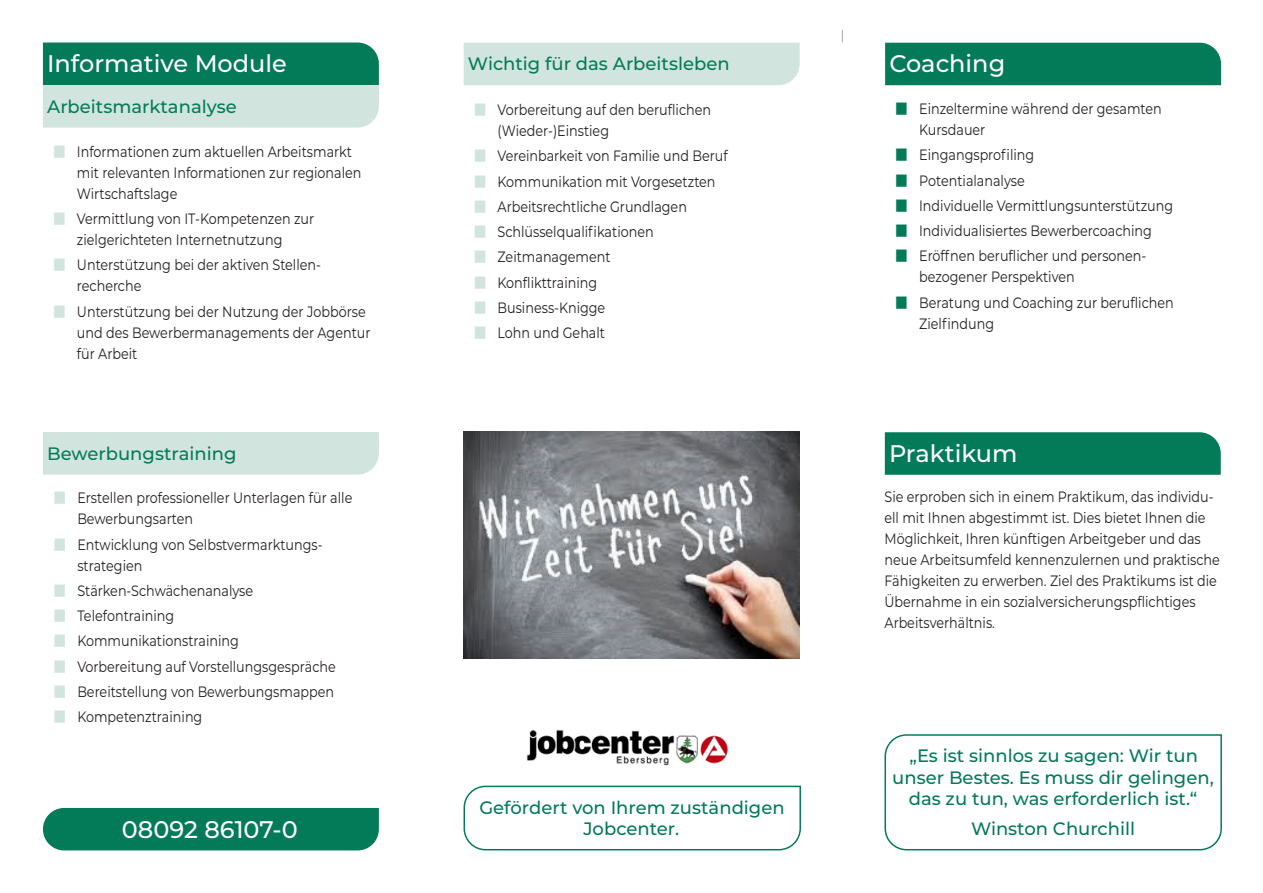
<style>
.page{position:relative;width:1263px;height:893px;background:#fff}
.page>*{position:absolute;margin:0;border:0;box-sizing:border-box;transform-origin:0 0}
.t1{font:500 24px "Montserrat";color:#fff}
.t2{font:500 18px/21.6px "Montserrat";color:#047b58;text-align:center}
.t3{font:15px/21px "Montserrat";color:#231f20;scale:.85 1}
.s1{font-size:31.5px;color:#d1e4de}
.s2{font-size:31.5px;color:#047b58}
</style>
<div class="page">
<svg style="left:842px;top:30px;width:1px;height:13px"></svg>
<svg style="left:43px;top:43px;width:336px;height:85px;background:#6cb09c"></svg>
<div style="left:885px;top:432px;width:336px;height:43px;background:#047b58"></div>
<div style="left:43px;top:432px;width:336px;height:43px;background:#d1e4de"></div>
<div style="left:464px;top:43px;width:336px;height:42px;background:#d1e4de"></div>
<div style="left:885px;top:43px;width:336px;height:42px;background:#047b58"></div>
<svg style="left:463px;top:785px;width:338px;height:66px"></svg>
<img style="left:526px;top:730px;width:203px;height:36px">
<img style="left:463px;top:432px;width:337px;height:226px">
<svg style="left:884px;top:734px;width:338px;height:117px"></svg>
<div style="left:43px;top:808px;width:336px;height:42px;background:#047b58"></div>
<h1 class="t1" style="left:47px;top:47px;width:241px">Informative Module</h1>
<p class="t2" style="left:47px;top:95px;width:191px">Arbeitsmarktanalyse</p>
<p class="t3" style="left:77px;top:140px;width:336px;text-indent:-26px"><span class="s1">■</span> Informationen zum aktuellen Arbeitsmarkt mit relevanten Informationen zur regionalen<br>Wirtschaftslage</p>
<p class="t3" style="left:51px;top:208px;width:311px;text-align:center"><span class="s1">■</span> Vermittlung von IT-Kompetenzen zur zielgerichteten Internetnutzung</p>
<p class="t3" style="left:77px;top:254px;width:289px;text-indent:-26px"><span class="s1">■</span> Unterstützung bei der aktiven Stellen&shy;recherche</p>
<p class="t3" style="left:77px;top:300px;width:347px;text-indent:-26px"><span class="s1">■</span> Unterstützung bei der Nutzung der Jobbörse und des Bewerbermanagements der Agentur für Arbeit</p>
<p class="t2" style="left:468px;top:52px;width:263px">Wichtig für das Arbeitsleben</p>
<p class="t3" style="left:497px;top:99px;width:253px;text-indent:-26px"><span class="s1">■</span> Vorbereitung auf den beruflichen (Wieder-)Einstieg</p>
<p class="t3" style="left:472px;top:145px;width:302px"><span class="s1">■</span> Vereinbarkeit von Familie und Beruf</p>
<p class="t3" style="left:472px;top:170px;width:288px"><span class="s1">■</span> Kommunikation mit Vorgesetzten</p>
<p class="t3" style="left:472px;top:196px;width:254px"><span class="s1">■</span> Arbeitsrechtliche Grundlagen</p>
<p class="t3" style="left:472px;top:221px;width:215px"><span class="s1">■</span> Schlüsselqualifikationen</p>
<p class="t3" style="left:472px;top:246px;width:165px"><span class="s1">■</span> Zeitmanagement</p>
<p class="t3" style="left:472px;top:271px;width:149px"><span class="s1">■</span> Konflikttraining</p>
<p class="t3" style="left:472px;top:297px;width:158px"><span class="s1">■</span> Business-Knigge</p>
<p class="t3" style="left:472px;top:322px;width:158px"><span class="s1">■</span> Lohn und Gehalt</p>
<h1 class="t1" style="left:889px;top:47px;width:117px">Coaching</h1>
<p class="t3" style="left:919px;top:98px;width:287px;text-indent:-26px"><span class="s2">■</span> Einzeltermine während der gesamten<br>Kursdauer</p>
<p class="t3" style="left:894px;top:144px;width:167px"><span class="s2">■</span> Eingangsprofiling</p>
<p class="t3" style="left:894px;top:169px;width:156px"><span class="s2">■</span> Potentialanalyse</p>
<p class="t3" style="left:894px;top:195px;width:330px"><span class="s2">■</span> Individuelle Vermittlungsunterstützung</p>
<p class="t3" style="left:894px;top:220px;width:305px"><span class="s2">■</span> Individualisiertes Bewerbercoaching</p>
<p class="t3" style="left:919px;top:245px;width:269px;text-indent:-26px"><span class="s2">■</span> Eröffnen beruflicher und personen&shy;bezogener Perspektiven</p>
<p class="t3" style="left:919px;top:291px;width:301px;text-indent:-26px"><span class="s2">■</span> Beratung und Coaching zur beruflichen<br>Zielfindung</p>
<p class="t2" style="left:47px;top:442px;width:191px">Bewerbungstraining</p>
<h1 class="t1" style="left:889px;top:437px;width:130px">Praktikum</h1>
<p class="t3" style="left:77px;top:487px;width:325px;text-indent:-26px"><span class="s1">■</span> Erstellen professioneller Unterlagen für alle<br>Bewerbungsarten</p>
<p class="t3" style="left:77px;top:533px;width:290px;text-indent:-26px"><span class="s1">■</span> Entwicklung von Selbstvermarktungs&shy;strategien</p>
<p class="t3" style="left:52px;top:580px;width:238px"><span class="s1">■</span> Stärken-Schwächenanalyse</p>
<p class="t3" style="left:52px;top:605px;width:145px"><span class="s1">■</span> Telefontraining</p>
<p class="t3" style="left:52px;top:630px;width:222px"><span class="s1">■</span> Kommunikationstraining</p>
<p class="t3" style="left:52px;top:655px;width:336px"><span class="s1">■</span> Vorbereitung auf Vorstellungsgespräche</p>
<p class="t3" style="left:52px;top:681px;width:334px"><span class="s1">■</span> Bereitstellung von Bewerbungsmappen</p>
<p class="t3" style="left:52px;top:706px;width:179px"><span class="s1">■</span> Kompetenztraining</p>
<p class="t3" style="left:884px;top:486px;width:396px">Sie erproben sich in einem Praktikum, das individu&shy;ell mit Ihnen abgestimmt ist. Dies bietet Ihnen die Möglichkeit, Ihren künftigen Arbeitgeber und das neue Arbeitsumfeld kennenzulernen und praktische Fähigkeiten zu erwerben. Ziel des Praktikums ist die Übernahme in ein sozialversicherungspflichtiges Arbeitsverhältnis.</p>
<p class="t2" style="left:892px;top:744px;width:323px">„Es ist sinnlos zu sagen: Wir tun unser Bestes. Es muss dir gelingen, das zu tun, was erforderlich ist.“</p>
<p class="t2" style="left:479px;top:796px;width:307px">Gefördert von Ihrem zuständigen<br>Jobcenter.</p>
<h1 class="t1" style="left:122px;top:812px;width:177px">08092 86107-0</h1>
<p class="t2" style="left:971px;top:817px;width:166px">Winston Churchill</p>
</div>
